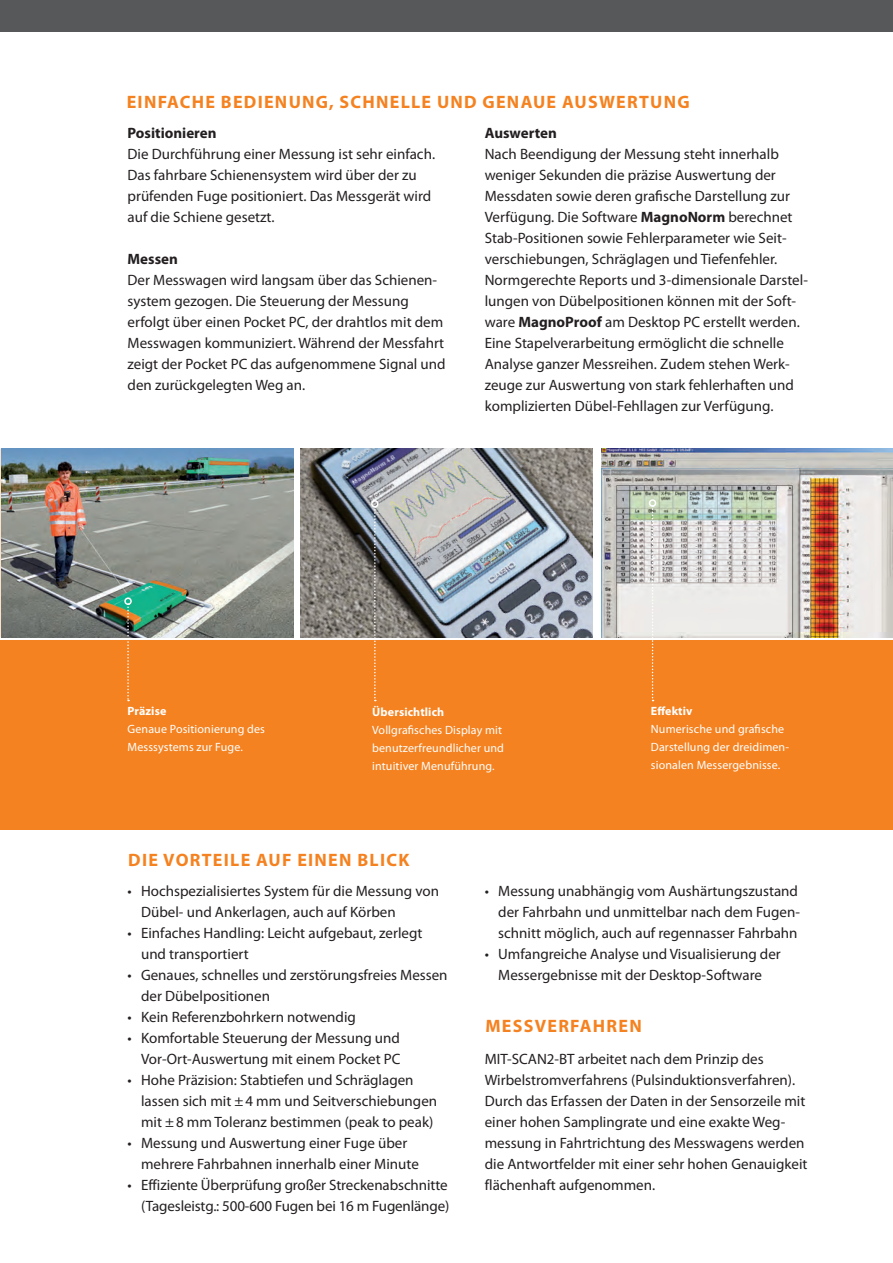
<style>
.page{position:relative;width:893px;height:1263px;background:#fff}
.page>*{position:absolute;margin:0;border:0;box-sizing:border-box;transform-origin:0 0}
.t1{font:700 18px "Myriad Pro";letter-spacing:.07em;color:#f58220}
.t2{font:15px/21px "Myriad Pro";color:#231f20}
.t3{font:700 15px "Myriad Pro";color:#231f20}
.t4{font:12px/18px "Myriad Pro";letter-spacing:.01em;color:#fff}
.t5{font:700 12px "Myriad Pro";letter-spacing:.01em;color:#fff}
.s1{font-weight:700}
</style>
<div class="page">
<img style="left:1px;top:449px;width:292px;height:189px">
<div style="left:0;top:640px;width:893px;height:189px;background:#f58220"></div>
<img style="left:601px;top:449px;width:292px;height:189px">
<img style="left:300px;top:449px;width:292px;height:189px">
<svg style="left:127px;top:605px;width:2px;height:96px"></svg>
<div style="left:124px;top:597px;width:8px;height:8px;border:2px solid #fff;border-radius:50%"></div>
<svg style="left:374px;top:508px;width:2px;height:193px"></svg>
<div style="left:371px;top:500px;width:8px;height:8px;border:2px solid #fff;border-radius:50%"></div>
<svg style="left:652px;top:507px;width:2px;height:194px"></svg>
<div style="left:649px;top:499px;width:7px;height:8px;border:2px solid #fff;border-radius:50%"></div>
<div style="left:0;top:0;width:893px;height:32px;background:#57585a"></div>
<p class="t1" style="left:127px;top:90px;width:564px">EINFACHE BEDIENUNG, SCHNELLE UND GENAUE AUSWERTUNG</p>
<p class="t3" style="left:128px;top:123px;width:91px">Positionieren</p>
<p class="t2" style="left:128px;top:143px;width:309px">Die Durchführung einer Messung ist sehr einfach.<br>Das fahrbare Schienensystem wird über der zu prüfenden Fuge positioniert. Das Messgerät wird auf die Schiene gesetzt.</p>
<p class="t3" style="left:128px;top:249px;width:52px">Messen</p>
<p class="t2" style="left:128px;top:269px;width:320px">Der Messwagen wird langsam über das Schienen&shy;system gezogen. Die Steuerung der Messung erfolgt über einen Pocket PC, der drahtlos mit dem Messwagen kommuniziert. Während der Messfahrt zeigt der Pocket PC das aufgenommene Signal und den zurückgelegten Weg an.</p>
<p class="t3" style="left:485px;top:123px;width:74px">Auswerten</p>
<p class="t2" style="left:485px;top:143px;width:325px">Nach Beendigung der Messung steht innerhalb weniger Sekunden die präzise Auswertung der Messdaten sowie deren grafische Darstellung zur Verfügung. Die Software <span class="s1">MagnoNorm</span> berechnet Stab-Positionen sowie Fehlerparameter wie Seit&shy;verschiebungen, Schräglagen und Tiefenfehler.<br>Normgerechte Reports und 3-dimensionale Darstel&shy;lungen von Dübelpositionen können mit der Soft&shy;ware <span class="s1">MagnoProof</span> am Desktop PC erstellt werden.<br>Eine Stapelverarbeitung ermöglicht die schnelle Analyse ganzer Messreihen. Zudem stehen Werk&shy;zeuge zur Auswertung von stark fehlerhaften und komplizierten Dübel-Fehllagen zur Verfügung.</p>
<p class="t5" style="left:128px;top:703px;width:40px">Präzise</p>
<p class="t4" style="left:128px;top:720px;width:139px">Genaue Positionierung des<br>Messsystems zur Fuge.</p>
<p class="t5" style="left:372px;top:704px;width:74px">Übersichtlich</p>
<p class="t4" style="left:372px;top:721px;width:133px">Vollgrafisches Display mit benutzerfreundlicher und intuitiver Menuführung.</p>
<p class="t5" style="left:651px;top:703px;width:43px">Effektiv</p>
<p class="t4" style="left:651px;top:720px;width:140px">Numerische und grafische<br>Darstellung der dreidimen&shy;sionalen Messergebnisse.</p>
<p class="t1" style="left:128px;top:848px;width:283px">DIE VORTEILE AUF EINEN BLICK</p>
<p class="t2" style="left:141px;top:880px;width:299px;text-indent:-14px">• Hochspezialisiertes System für die Messung von<br>Dübel- und Ankerlagen, auch auf Körben</p>
<p class="t2" style="left:141px;top:922px;width:283px;text-indent:-14px">• Einfaches Handling: Leicht aufgebaut, zerlegt und transportiert</p>
<p class="t2" style="left:141px;top:964px;width:308px;text-indent:-14px">• Genaues, schnelles und zerstörungsfreies Messen der Dübelpositionen</p>
<p class="t2" style="left:128px;top:1006px;width:230px">• Kein Referenzbohrkern notwendig</p>
<p class="t2" style="left:128px;top:1027px;width:274px;text-align:right">• Komfortable Steuerung der Messung und<br>Vor-Ort-Auswertung mit einem Pocket PC</p>
<p class="t2" style="left:141px;top:1069px;width:298px;text-indent:-14px">• Hohe Präzision: Stabtiefen und Schräglagen lassen sich mit ±4 mm und Seitverschiebungen mit ±8 mm Toleranz bestimmen (peak to peak)</p>
<p class="t2" style="left:141px;top:1132px;width:279px;text-indent:-14px">• Messung und Auswertung einer Fuge über mehrere Fahrbahnen innerhalb einer Minute</p>
<p class="t2" style="left:128px;top:1174px;width:323px;text-align:right">• Effiziente Überprüfung großer Streckenabschnitte (Tagesleistg.: 500-600 Fugen bei 16 m Fugenlänge)</p>
<p class="t2" style="left:498px;top:880px;width:303px;text-indent:-14px">• Messung unabhängig vom Aushärtungszustand der Fahrbahn und unmittelbar nach dem Fugen&shy;schnitt möglich, auch auf regennasser Fahrbahn</p>
<p class="t2" style="left:485px;top:943px;width:298px;text-align:center">• Umfangreiche Analyse und Visualisierung der<br>Messergebnisse mit der Desktop-Software</p>
<p class="t1" style="left:485px;top:1014px;width:158px">MESSVERFAHREN</p>
<p class="t2" style="left:485px;top:1048px;width:324px">MIT-SCAN2-BT arbeitet nach dem Prinzip des Wirbelstromverfahrens (Pulsinduktionsverfahren).<br>Durch das Erfassen der Daten in der Sensorzeile mit einer hohen Samplingrate und eine exakte Weg&shy;messung in Fahrtrichtung des Messwagens werden die Antwortfelder mit einer sehr hohen Genauigkeit flächenhaft aufgenommen.</p>
</div>
